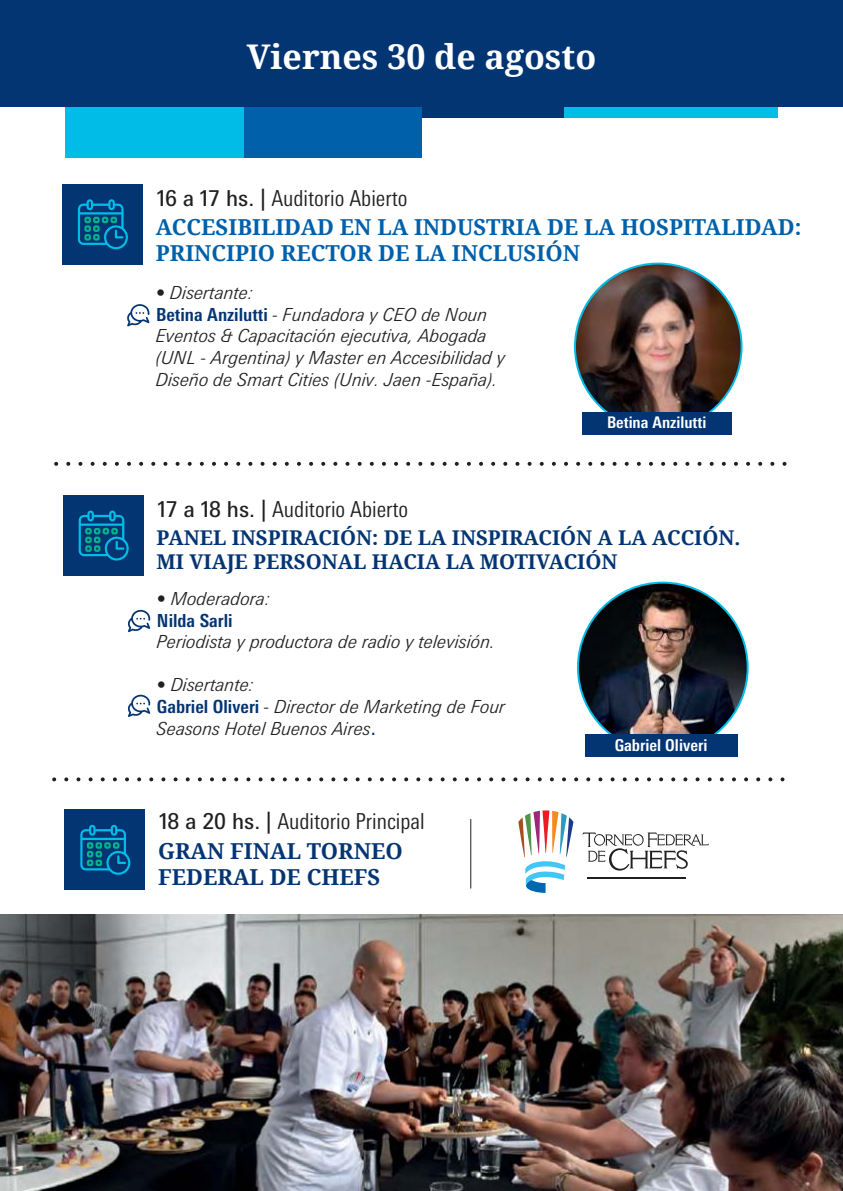
<style>
.page{position:relative;width:843px;height:1191px;background:#fff}
.page>*{position:absolute;margin:0;border:0;box-sizing:border-box;transform-origin:0 0}
.t1{font:700 34px "Noto Serif";color:#fff}
.t2{font:300 condensed 22px "Messe Univers";color:#221f1f}
.t3{font:700 22px/26.4px "Noto Serif";color:#0060a9}
.t4{font:700 22px/26.4px "Noto Serif";color:#043573}
.t5{font:700 20.4px/24.4px "Noto Serif";color:#043573}
.t6{font:italic 300 18px/21.6px "Messe Univers";color:#221f1f}
.t7{font:700 condensed 18px "Messe Univers";color:#043573}
.t8{font:700 condensed 16.4px "Messe Univers";color:#fff}
.t9{font:700 condensed 16px "Messe Univers";color:#fff}
.s1{font-weight:400;font-stretch:normal}
.s2{font-weight:700;font-style:normal;font-stretch:condensed;color:#043573}
</style>
<div class="page">
<img style="left:0;top:915px;width:842px;height:276px">
<img style="left:577px;top:582px;width:170px;height:170px;border-radius:85px">
<div style="left:564px;top:42px;width:213px;height:75px;background:#00bce7"></div>
<div style="left:421px;top:42px;width:143px;height:75px;background:#043573"></div>
<div style="left:243px;top:42px;width:178px;height:115px;background:#0060a9"></div>
<div style="left:65px;top:42px;width:178px;height:115px;background:#00bce7"></div>
<div style="left:62px;top:184px;width:80px;height:80px;background:#043573"></div>
<svg style="left:78px;top:199px;width:50px;height:51px"></svg>
<img style="left:574px;top:263px;width:167px;height:167px;border-radius:83px">
<svg style="left:127px;top:304px;width:22px;height:22px"></svg>
<div style="left:581px;top:412px;width:150px;height:23px;background:#043573"></div>
<div style="left:0;top:0;width:842px;height:107px;background:#043573"></div>
<svg style="left:56px;top:462px;width:731px;height:4px"></svg>
<div style="left:63px;top:495px;width:80px;height:81px;background:#043573"></div>
<svg style="left:79px;top:510px;width:50px;height:51px"></svg>
<svg style="left:128px;top:610px;width:22px;height:22px"></svg>
<svg style="left:128px;top:695px;width:22px;height:22px"></svg>
<div style="left:585px;top:734px;width:152px;height:23px;background:#043573"></div>
<svg style="left:54px;top:777px;width:731px;height:4px"></svg>
<div style="left:64px;top:809px;width:81px;height:81px;background:#043573"></div>
<svg style="left:80px;top:824px;width:51px;height:51px"></svg>
<hr style="left:470px;top:819px;width:1px;height:69px;background:#221f1f">
<hr style="left:587px;top:877px;width:98px;height:1px;background:#221f1f">
<svg style="left:582px;top:832px;width:126px;height:38px"></svg>
<svg style="left:518px;top:810px;width:55px;height:83px"></svg>
<h1 class="t1" style="left:247px;top:43px;width:351px">Viernes 30 de agosto</h1>
<p class="t2" style="left:157px;top:190px;width:252px"><span class="s1">16 a 17 hs. |</span> Auditorio Abierto</p>
<p class="t3" style="left:156px;top:216px;width:647px">ACCESIBILIDAD EN LA INDUSTRIA DE LA HOSPITALIDAD:<br>PRINCIPIO RECTOR DE LA INCLUSIÓN</p>
<p class="t6" style="left:156px;top:282px;width:351px">ï Disertante:<br><span class="s2">Betina Anzilutti</span> - Fundadora y CEO de Noun Eventos &amp; Capacitación ejecutiva, Abogada (UNL - Argentina) y Master en Accesibilidad y Diseño de Smart Cities (Univ. Jaen -España).</p>
<p class="t2" style="left:157px;top:501px;width:252px"><span class="s1">17 a 18 hs. |</span> Auditorio Abierto</p>
<p class="t9" style="left:607px;top:414px;width:101px">Betina Anzilutti</p>
<p class="t5" style="left:156px;top:527px;width:585px">PANEL INSPIRACIÓN: DE LA INSPIRACIÓN A LA ACCIÓN.<br>MI VIAJE PERSONAL HACIA LA MOTIVACIÓN</p>
<p class="t6" style="left:157px;top:587px;width:115px">ï Moderadora:</p>
<p class="t7" style="left:157px;top:610px;width:77px">Nilda Sarli</p>
<p class="t6" style="left:157px;top:631px;width:340px">Periodista y productora de radio y televisión.</p>
<p class="t6" style="left:157px;top:674px;width:350px">ï Disertante:<br><span class="s2">Gabriel Oliveri</span> - Director de Marketing de Four<br>Seasons Hotel Buenos Aires<span class="s2">.</span></p>
<p class="t2" style="left:159px;top:813px;width:267px"><span class="s1">18 a 20 hs. |</span> Auditorio Principal</p>
<p class="t4" style="left:158px;top:839px;width:246px">GRAN FINAL TORNEO<br>FEDERAL DE CHEFS</p>
<p class="t8" style="left:614px;top:735px;width:94px">Gabriel Oliveri</p>
</div>
